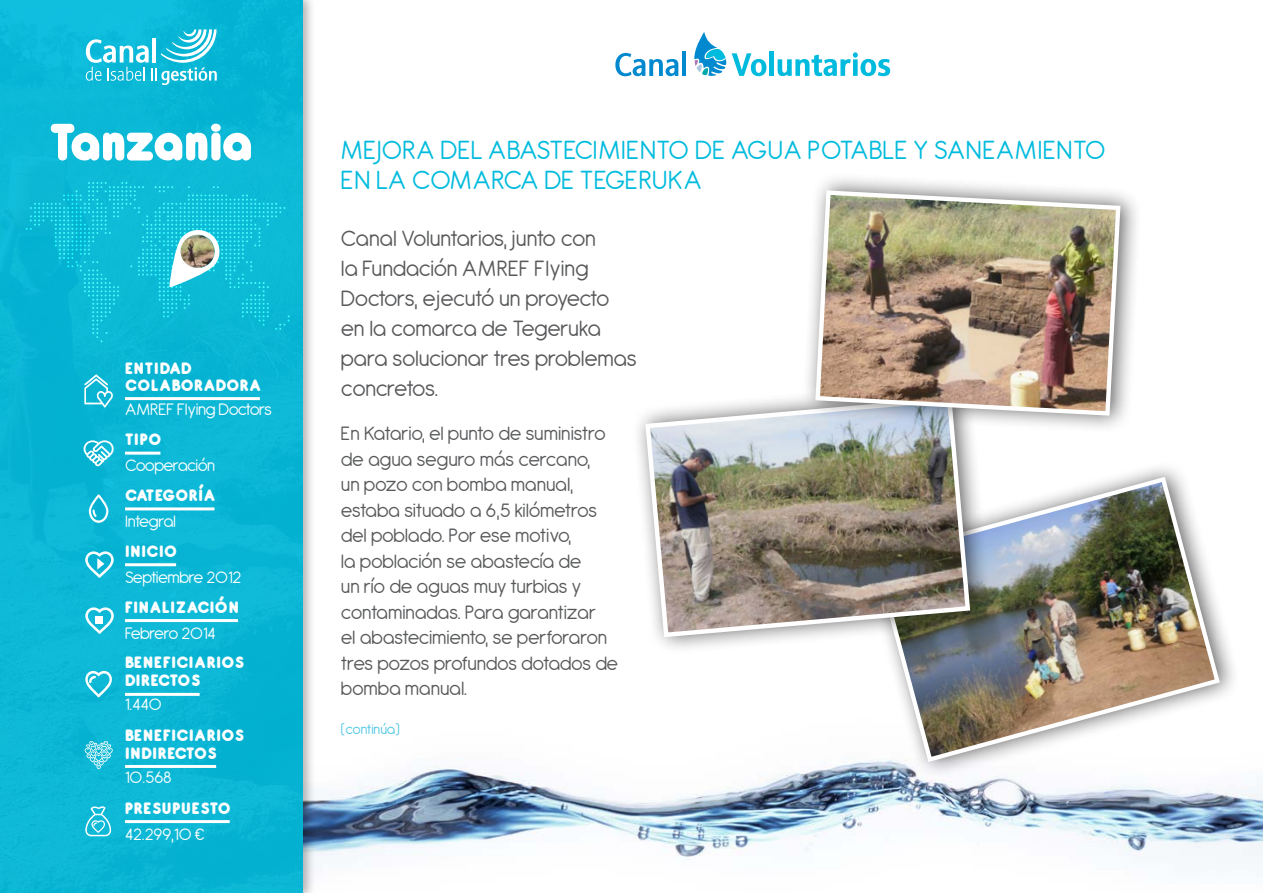
<style>
.page{position:relative;width:1263px;height:893px;background:#fff}
.page>*{position:absolute;margin:0;border:0;box-sizing:border-box;transform-origin:0 0}
.t1{font:800 57.45px "Antipasto";color:#fff}
.t2{font:28.5px/30px "Antipasto";letter-spacing:.03em;color:#0bd}
.t3{font:24px/30px "Antipasto";letter-spacing:-.02em;color:#58595b}
.t4{font:21px/25.5px "Antipasto";letter-spacing:-.02em;color:#58595b}
.t5{font:800 18px/18px "Antipasto";letter-spacing:.05em;color:#fff}
.t6{font:18px "Antipasto";color:#fff}
.t7{font:15px "Antipasto";color:#4ec6e3}
</style>
<div class="page">
<img style="left:316px;top:759px;width:947px;height:104px">
<div style="left:860px;top:460px;width:381px;height:319px;background:#000;opacity:.6"></div>
<img style="left:871px;top:474px;width:351px;height:291px">
<div style="left:0;top:0;width:316px;height:893px;background:#000;opacity:.3"></div>
<div style="left:0;top:0;width:303px;height:893px;background:#0bb7d5"></div>
<svg style="left:26px;top:182px;width:264px;height:160px"></svg>
<img style="left:181px;top:235px;width:33px;height:33px;border-radius:17px">
<svg style="left:86px;top:29px;width:131px;height:56px"></svg>
<svg style="left:615px;top:53px;width:63px;height:23px"></svg>
<hr style="left:682px;top:52px;width:4px;height:24px;background:#0089cf">
<div style="left:769px;top:52px;width:5px;height:24px;background:#0bd"></div>
<svg style="left:777px;top:52px;width:113px;height:24px"></svg>
<svg style="left:694px;top:32px;width:72px;height:45px"></svg>
<div style="left:632px;top:379px;width:360px;height:276px;background:#000;opacity:.6"></div>
<img style="left:643px;top:395px;width:329px;height:245px">
<svg style="left:84px;top:374px;width:29px;height:34px"></svg>
<hr style="left:125px;top:397px;width:135px;height:3px;background:#fff">
<svg style="left:84px;top:440px;width:30px;height:26px"></svg>
<hr style="left:125px;top:452px;width:35px;height:3px;background:#fff">
<svg style="left:89px;top:494px;width:19px;height:29px"></svg>
<hr style="left:125px;top:507px;width:89px;height:3px;background:#fff">
<svg style="left:85px;top:551px;width:29px;height:27px"></svg>
<hr style="left:125px;top:563px;width:51px;height:3px;background:#fff">
<svg style="left:85px;top:607px;width:29px;height:27px"></svg>
<hr style="left:125px;top:619px;width:113px;height:3px;background:#fff">
<svg style="left:85px;top:806px;width:26px;height:30px"></svg>
<hr style="left:125px;top:820px;width:105px;height:3px;background:#fff">
<svg style="left:85px;top:671px;width:27px;height:26px"></svg>
<hr style="left:125px;top:693px;width:75px;height:3px;background:#fff">
<svg style="left:85px;top:741px;width:28px;height:28px"></svg>
<hr style="left:125px;top:765px;width:91px;height:3px;background:#fff">
<div style="left:802px;top:173px;width:340px;height:260px;background:#000;opacity:.6"></div>
<img style="left:813px;top:188px;width:310px;height:230px">
<h1 class="t1" style="left:49px;top:105px;width:206px">TANZANIA</h1>
<p class="t5" style="left:125px;top:360px;width:137px;line-height:16.5px">ENTIDAD<br>COLABORADORA</p>
<p class="t6" style="left:125px;top:399px;width:148px">AMREF Flying Doctors</p>
<p class="t5" style="left:125px;top:430px;width:38px">TIPO</p>
<p class="t6" style="left:125px;top:455px;width:92px">Cooperación</p>
<p class="t5" style="left:125px;top:486px;width:92px">CATEGORÍA</p>
<p class="t6" style="left:125px;top:511px;width:53px">Integral</p>
<p class="t5" style="left:125px;top:542px;width:54px">INICIO</p>
<p class="t6" style="left:125px;top:567px;width:118px">Septiembre 2012</p>
<p class="t5" style="left:125px;top:598px;width:115px">FINALIZACIÓN</p>
<p class="t6" style="left:125px;top:622px;width:92px">Febrero 2014</p>
<p class="t5" style="left:125px;top:654px;width:121px">BENEFICIARIOS<br>DIRECTOS</p>
<p class="t6" style="left:125px;top:694px;width:38px">1.440</p>
<p class="t5" style="left:125px;top:726px;width:121px">BENEFICIARIOS<br>INDIRECTOS</p>
<p class="t6" style="left:125px;top:767px;width:48px">10.568</p>
<p class="t5" style="left:125px;top:799px;width:107px">PRESUPUESTO</p>
<p class="t6" style="left:125px;top:824px;width:81px">42.299,10 €</p>
<h2 class="t2" style="left:341px;top:136px;width:766px">Mejora del abastecimiento de agua potable y saneamiento en la Comarca de Tegeruka</h2>
<p class="t3" style="left:341px;top:224px;width:298px">Canal Voluntarios, junto con<br>la Fundación AMREF Flying<br>Doctors, ejecutó un proyecto en la comarca de Tegeruka para solucionar tres problemas concretos.</p>
<p class="t4" style="left:341px;top:421px;width:279px">En Katario, el punto de suministro de agua seguro más cercano,<br>un pozo con bomba manual, estaba situado a 6,5 kilómetros del poblado. Por ese motivo,<br>la población se abastecía de<br>un río de aguas muy turbias y contaminadas. Para garantizar<br>el abastecimiento, se perforaron tres pozos profundos dotados de bomba manual.</p>
<p class="t7" style="left:341px;top:720px;width:60px">(continúa)</p>
</div>
